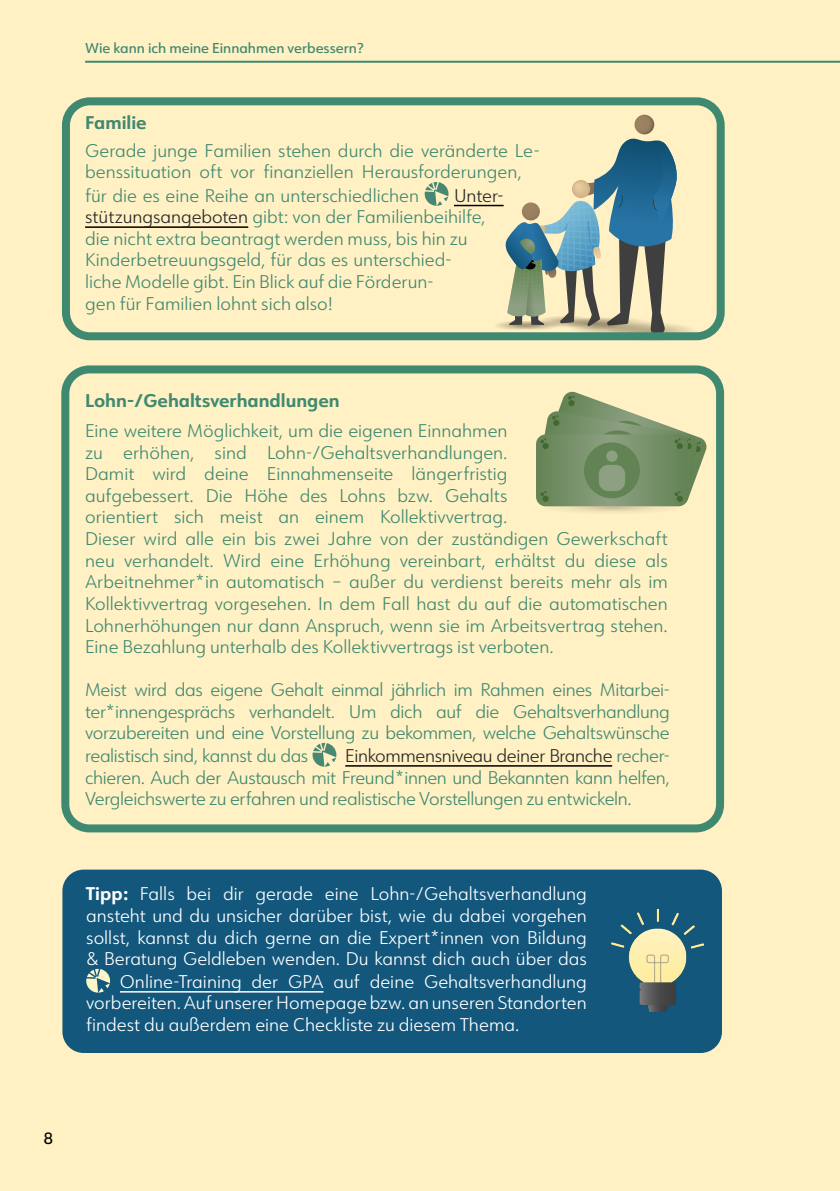
<style>
.page{position:relative;width:840px;height:1191px;background:#fff}
.page>*{position:absolute;margin:0;border:0;box-sizing:border-box;transform-origin:0 0}
.t1{font:300 18px/21.6px "URW Form";color:#408971}
.t2{font:300 18px "URW Form";color:#fff}
.t3{font:700 18px "URW Form";color:#408971}
.t4{font:500 16px "URW Form";color:#000}
.t5{font:500 14px "URW Form";color:#408971}
.s1{color:#282827}
.s2{font-weight:700}
</style>
<div class="page">
<div style="left:0;top:0;width:839px;height:1191px;background:#fff1c4"></div>
<div style="left:61px;top:365px;width:662px;height:467px;border:8px solid #408971;border-radius:24px"></div>
<div style="left:62px;top:869px;width:659px;height:184px;background:#13577c;border-radius:21px"></div>
<hr style="left:454px;top:205px;width:49px;height:1px;background:#000">
<hr style="left:85px;top:226px;width:163px;height:2px;background:#000">
<svg style="left:424px;top:182px;width:24px;height:24px"></svg>
<svg style="left:527px;top:498px;width:168px;height:18px"></svg>
<svg style="left:535px;top:392px;width:172px;height:115px"></svg>
<div style="left:583px;top:442px;width:56px;height:56px;background:#628353;border-radius:50%"></div>
<div style="left:606px;top:450px;width:11px;height:12px;background:#8da082;border-radius:50%"></div>
<div style="left:598px;top:465px;width:26px;height:26px;background:#8da082;border-radius:10px"></div>
<img style="left:611px;top:909px;width:92px;height:102px">
<hr style="left:120px;top:991px;width:203px;height:1px;background:#fff">
<svg style="left:86px;top:968px;width:24px;height:24px"></svg>
<svg style="left:601px;top:320px;width:104px;height:23px"></svg>
<div style="left:634px;top:115px;width:20px;height:19px;background:linear-gradient(to right,#a38763,#8b7459);border-radius:50%"></div>
<svg style="left:489px;top:319px;width:55px;height:12px"></svg>
<svg style="left:505px;top:138px;width:171px;height:193px"></svg>
<hr style="left:345px;top:765px;width:266px;height:1px;background:#000">
<svg style="left:312px;top:743px;width:24px;height:23px"></svg>
<div style="left:62px;top:97px;width:662px;height:243px;border:8px solid #408971;border-radius:24px"></div>
<hr style="left:85px;top:61px;width:754px;height:2px;background:#408971">
<p class="t5" style="left:85px;top:39px;width:280px">Wie kann ich meine Einnahmen verbessern?</p>
<p class="t3" style="left:85px;top:110px;width:63px">Familie</p>
<p class="t1" style="left:85px;top:139px;width:456px;line-height:22.4px">Gerade junge Familien stehen durch die veränderte Le&shy;benssituation oft vor finanziellen Herausforderungen, für die es eine Reihe an unterschiedlichen</p>
<p class="t1" style="left:85px;top:184px;width:420px;text-indent:368px"><span class="s1">Unter&shy;stützungsangeboten</span> gibt: von der Familienbeihilfe, die nicht extra beantragt werden muss, bis hin zu Kinderbetreuungsgeld, für das es unterschied-<br>liche Modelle gibt. Ein Blick auf die Förderun-<br>gen für Familien lohnt sich also!</p>
<p class="t3" style="left:85px;top:388px;width:256px">Lohn-/Gehaltsverhandlungen</p>
<p class="t1" style="left:85px;top:419px;width:584px">Eine weitere Möglichkeit, um die eigenen Einnahmen<br>zu erhöhen, sind Lohn-/Gehaltsverhandlungen.<br>Damit wird deine Einnahmenseite längerfristig<br>aufgebessert. Die Höhe des Lohns bzw. Gehalts<br>orientiert sich meist an einem Kollektivvertrag.<br>Dieser wird alle ein bis zwei Jahre von der zuständigen Gewerkschaft neu verhandelt. Wird eine Erhöhung vereinbart, erhältst du diese als Arbeitnehmer*in automatisch – außer du verdienst bereits mehr als im Kollektivvertrag vorgesehen. In dem Fall hast du auf die automatischen Lohnerhöhungen nur dann Anspruch, wenn sie im Arbeitsvertrag stehen.<br>Eine Bezahlung unterhalb des Kollektivvertrags ist verboten.</p>
<p class="t1" style="left:85px;top:678px;width:586px;text-align:justify">Meist wird das eigene Gehalt einmal jährlich im Rahmen eines Mitarbei&shy;ter*innengesprächs verhandelt. Um dich auf die Gehaltsverhandlung vorzubereiten und eine Vorstellung zu bekommen, welche Gehaltswünsche realistisch sind, kannst du das</p>
<p class="t1" style="left:85px;top:744px;width:586px;text-align:justify;text-indent:260px"><span class="s1">Einkommensniveau deiner Branche</span> recher&shy;chieren. Auch der Austausch mit Freund*innen und Bekannten kann helfen, Vergleichswerte zu erfahren und realistische Vorstellungen zu entwickeln.</p>
<p class="t2" style="left:86px;top:882px;width:502px"><span class="s2">Tipp:</span> Falls bei dir gerade eine Lohn-/Gehaltsverhandlung</p>
<p class="t2" style="left:86px;top:903px;width:502px">ansteht und du unsicher darüber bist, wie du dabei vorgehen</p>
<p class="t2" style="left:86px;top:925px;width:502px">sollst, kannst du dich gerne an die Expert*innen von Bildung</p>
<p class="t2" style="left:86px;top:946px;width:502px">&amp; Beratung Geldleben wenden. Du kannst dich auch über das</p>
<p class="t2" style="left:120px;top:969px;width:468px">Online-Training der GPA auf deine Gehaltsverhandlung</p>
<p class="t2" style="left:86px;top:991px;width:502px">vorbereiten. Auf unserer Homepage bzw. an unseren Standorten</p>
<p class="t2" style="left:86px;top:1012px;width:434px">findest du außerdem eine Checkliste zu diesem Thema.</p>
<p class="t4" style="left:44px;top:1127px;width:11px">8</p>
</div>
